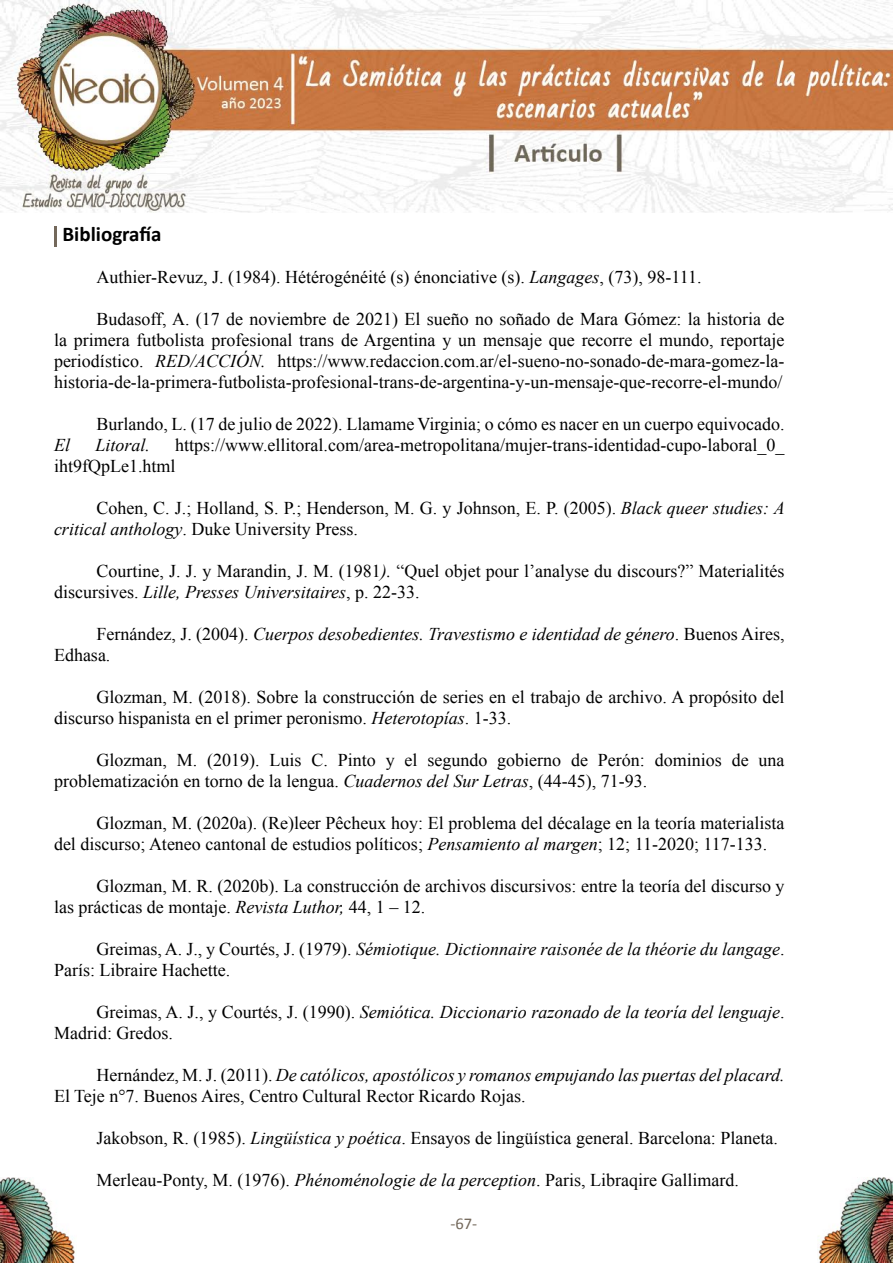
<style>
.page{position:relative;width:893px;height:1263px;background:#fff}
.page>*{position:absolute;margin:0;border:0;box-sizing:border-box;transform-origin:0 0}
.t1{font:700 21px "Calibri";color:#000}
.t2{font:18px/21px "Times New Roman";color:#000}
.t3{font:italic 18px/21px "Times New Roman";color:#000}
.t4{font:16.5px "Calibri";color:#73685b}
.s1{font-style:italic}
.s2{font-style:normal}
</style>
<div class="page">
<img style="left:818px;top:1178px;width:75px;height:85px">
<img style="left:0;top:1178px;width:75px;height:85px">
<img style="left:0;top:0;width:893px;height:212px">
<hr style="left:54px;top:226px;width:3px;height:20px;background:#73685b">
<p class="t1" style="left:63px;top:221px;width:101px">Bibliografía</p>
<p class="t2" style="left:97px;top:266px;width:607px">Authier-Revuz, J. (1984). Hétérogénéité (s) énonciative (s). <span class="s1">Langages</span>, (73), 98-111.</p>
<p class="t2" style="left:54px;top:308px;width:732px;text-align:justify;text-indent:43px">Budasoff, A. (17 de noviembre de 2021) El sueño no soñado de Mara Gómez: la historia de la primera futbolista profesional trans de Argentina y un mensaje que recorre el mundo, reportaje periodístico. <span class="s1">RED/ACCIÓN.</span> https://www.redaccion.com.ar/el-sueno-no-sonado-de-mara-gomez-la&shy;historia-de-la-primera-futbolista-profesional-trans-de-argentina-y-un-mensaje-que-recorre-el-mundo/</p>
<p class="t2" style="left:97px;top:413px;width:689px">Burlando, L. (17 de julio de 2022). Llamame Virginia; o cómo es nacer en un cuerpo equivocado.</p>
<p class="t3" style="left:54px;top:434px;width:18px">El</p>
<p class="t3" style="left:95px;top:434px;width:56px">Litoral.</p>
<p class="t2" style="left:54px;top:434px;width:732px;text-indent:121px">https://www.ellitoral.com/area-metropolitana/mujer-trans-identidad-cupo-laboral_0_ iht9fQpLe1.html</p>
<p class="t2" style="left:54px;top:497px;width:732px;text-indent:43px">Cohen, C. J.; Holland, S. P.; Henderson, M. G. y Johnson, E. P. (2005). <span class="s1">Black queer studies: A critical anthology</span>. Duke University Press.</p>
<p class="t2" style="left:54px;top:560px;width:732px;text-indent:43px">Courtine, J. J. y Marandin, J. M. (1981<span class="s1">).</span> “Quel objet pour l’analyse du discours?” Materialités discursives. <span class="s1">Lille, Presses Universitaires</span>, p. 22-33.</p>
<p class="t3" style="left:54px;top:623px;width:732px;text-indent:43px"><span class="s2">Fernández, J. (2004).</span> Cuerpos desobedientes. Travestismo e identidad de género<span class="s2">. Buenos Aires,<br>Edhasa.</span></p>
<p class="t2" style="left:54px;top:686px;width:732px;text-indent:43px">Glozman, M. (2018). Sobre la construcción de series en el trabajo de archivo. A propósito del discurso hispanista en el primer peronismo. <span class="s1">Heterotopías</span>. 1-33.</p>
<p class="t2" style="left:54px;top:749px;width:732px;text-indent:43px">Glozman, M. (2019). Luis C. Pinto y el segundo gobierno de Perón: dominios de una problematización en torno de la lengua. <span class="s1">Cuadernos del Sur Letras</span>, (44-45), 71-93.</p>
<p class="t2" style="left:54px;top:812px;width:732px;text-indent:43px">Glozman, M. (2020a). (Re)leer Pêcheux hoy: El problema del décalage en la teoría materialista del discurso; Ateneo cantonal de estudios políticos; <span class="s1">Pensamiento al margen</span>; 12; 11-2020; 117-133.</p>
<p class="t2" style="left:54px;top:875px;width:732px;text-indent:43px">Glozman, M. R. (2020b). La construcción de archivos discursivos: entre la teoría del discurso y las prácticas de montaje. <span class="s1">Revista Luthor,</span> 44, 1 – 12.</p>
<p class="t2" style="left:54px;top:938px;width:732px;text-indent:43px">Greimas, A. J., y Courtés, J. (1979). <span class="s1">Sémiotique. Dictionnaire raisonée de la théorie du langage</span>.<br>París: Libraire Hachette.</p>
<p class="t3" style="left:54px;top:1001px;width:732px;text-indent:43px"><span class="s2">Greimas, A. J., y Courtés, J. (1990).</span> Semiótica. Diccionario razonado de la teoría del lenguaje<span class="s2">.<br>Madrid: Gredos.</span></p>
<p class="t2" style="left:54px;top:1064px;width:732px;text-indent:43px">Hernández, M. J. (2011). <span class="s1">De católicos, apostólicos y romanos empujando las puertas del placard.<br></span>El Teje n°7. Buenos Aires, Centro Cultural Rector Ricardo Rojas.</p>
<p class="t2" style="left:97px;top:1127px;width:683px">Jakobson, R. (1985). <span class="s1">Lingüística y poética</span>. Ensayos de lingüística general. Barcelona: Planeta.</p>
<p class="t2" style="left:97px;top:1169px;width:644px">Merleau-Ponty, M. (1976). <span class="s1">Phénoménologie de la perception</span>. Paris, Libraqire Gallimard.</p>
<p class="t4" style="left:450px;top:1213px;width:28px">-67-</p>
</div>
